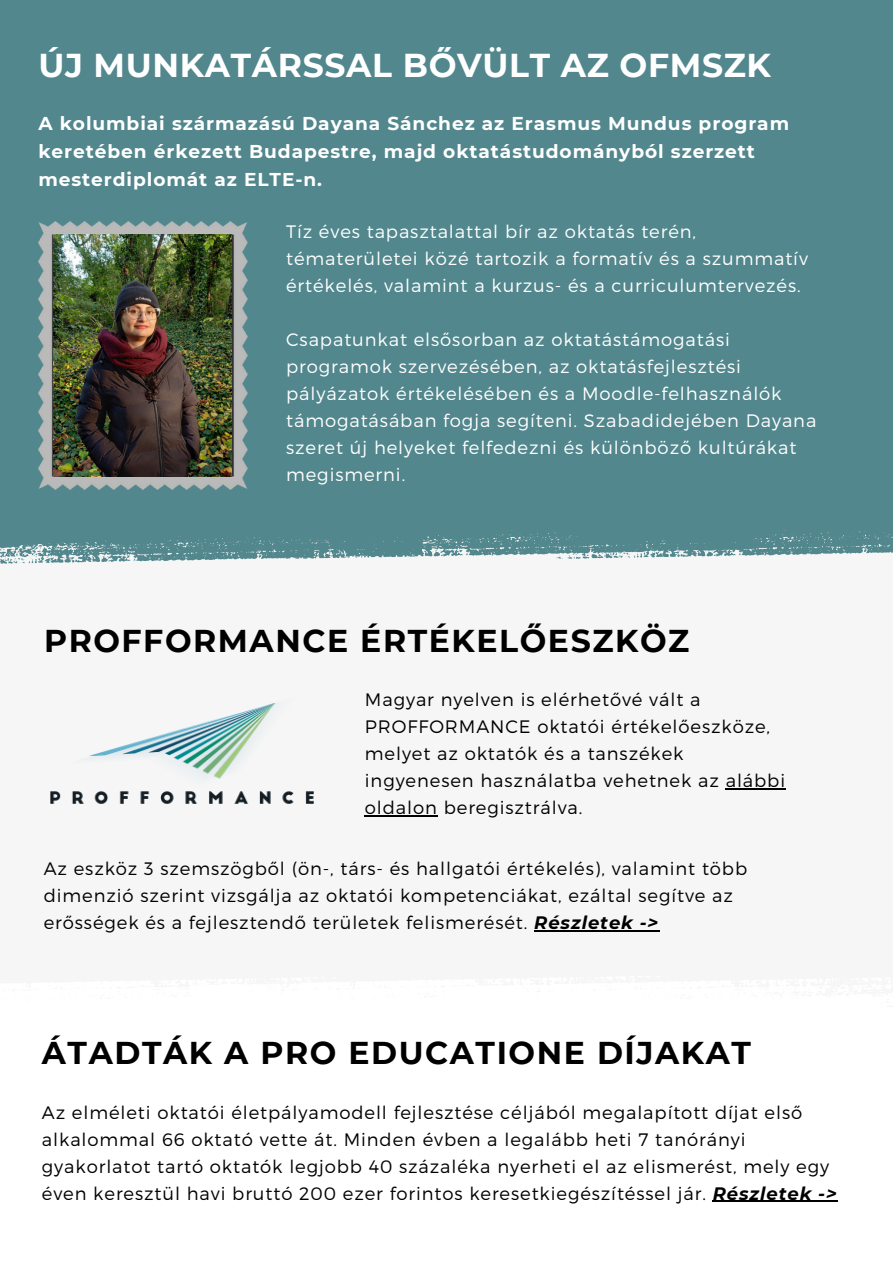
<style>
.page{position:relative;width:893px;height:1264px;background:#fff}
.page>*{position:absolute;margin:0;border:0;box-sizing:border-box;transform-origin:0 0}
.t1{font:700 33px "Montserrat";letter-spacing:.02em;color:#fff}
.t2{font:700 31.5px "Montserrat";letter-spacing:.05em;color:#000}
.t3{font:700 18.6px/28.2px "Montserrat";letter-spacing:.05em;color:#fff}
.t4{font:300 18px/27px "Montserrat";letter-spacing:.05em;color:#000}
.t5{font:300 18px/27px "Montserrat";letter-spacing:.05em;color:#fff}
.s1{font-weight:700;font-style:italic}
</style>
<div class="page">
<div style="left:0;top:0;width:892px;height:1263px;background:#52878d"></div>
<div style="left:0;top:559px;width:892px;height:417px;background:#f6f6f6"></div>
<div style="left:0;top:1006px;width:892px;height:257px;background:#fff"></div>
<svg style="left:756px;top:530px;width:136px;height:29px"></svg>
<svg style="left:424px;top:530px;width:332px;height:29px"></svg>
<svg style="left:0;top:489px;width:424px;height:76px"></svg>
<img style="left:38px;top:221px;width:210px;height:268px">
<img style="left:53px;top:234px;width:178px;height:242px">
<img style="left:21px;top:673px;width:326px;height:162px">
<hr style="left:534px;top:930px;width:125px;height:1px;background:#000">
<hr style="left:725px;top:788px;width:61px;height:1px;background:#000">
<hr style="left:365px;top:815px;width:73px;height:1px;background:#000">
<svg style="left:0;top:976px;width:188px;height:30px"></svg>
<svg style="left:188px;top:975px;width:483px;height:31px;fill:#fff"></svg>
<svg style="left:376px;top:976px;width:516px;height:30px"></svg>
<hr style="left:712px;top:1200px;width:125px;height:1px;background:#000">
<p class="t1" style="left:38px;top:45px;width:734px">ÚJ MUNKATÁRSSAL BŐVÜLT AZ OFMSZK</p>
<p class="t3" style="left:38px;top:109px;width:752px">A kolumbiai származású Dayana Sánchez az Erasmus Mundus program keretében érkezett Budapestre, majd oktatástudományból szerzett mesterdiplomát az ELTE-n.</p>
<p class="t5" style="left:286px;top:217px;width:523px">Tíz éves tapasztalattal bír az oktatás terén, tématerületei közé tartozik a formatív és a szummatív értékelés, valamint a kurzus- és a curriculumtervezés.</p>
<p class="t5" style="left:286px;top:325px;width:531px">Csapatunkat elsősorban az oktatástámogatási programok szervezésében, az oktatásfejlesztési pályázatok értékelésében és a Moodle-felhasználók támogatásában fogja segíteni. Szabadidejében Dayana szeret új helyeket felfedezni és különböző kultúrákat megismerni.</p>
<p class="t2" style="left:44px;top:621px;width:646px">PROFFORMANCE ÉRTÉKELŐESZKÖZ</p>
<p class="t4" style="left:365px;top:685px;width:421px">Magyar nyelven is elérhetővé vált a PROFFORMANCE oktatói értékelőeszköze, melyet az oktatók és a tanszékek ingyenesen használatba vehetnek az alábbi oldalon beregisztrálva.</p>
<p class="t4" style="left:44px;top:854px;width:705px">Az eszköz 3 szemszögből (ön-, társ- és hallgatói értékelés), valamint több dimenzió szerint vizsgálja az oktatói kompetenciákat, ezáltal segítve az erősségek és a fejlesztendő területek felismerését. <span class="s1">Részletek -&gt;</span></p>
<p class="t2" style="left:42px;top:1033px;width:710px">ÁTADTÁK A PRO EDUCATIONE DÍJAKAT</p>
<p class="t4" style="left:42px;top:1097px;width:796px">Az elméleti oktatói életpályamodell fejlesztése céljából megalapított díjat első alkalommal 66 oktató vette át. Minden évben a legalább heti 7 tanórányi gyakorlatot tartó oktatók legjobb 40 százaléka nyerheti el az elismerést, mely egy éven keresztül havi bruttó 200 ezer forintos keresetkiegészítéssel jár. <span class="s1">Részletek -&gt;</span></p>
</div>
